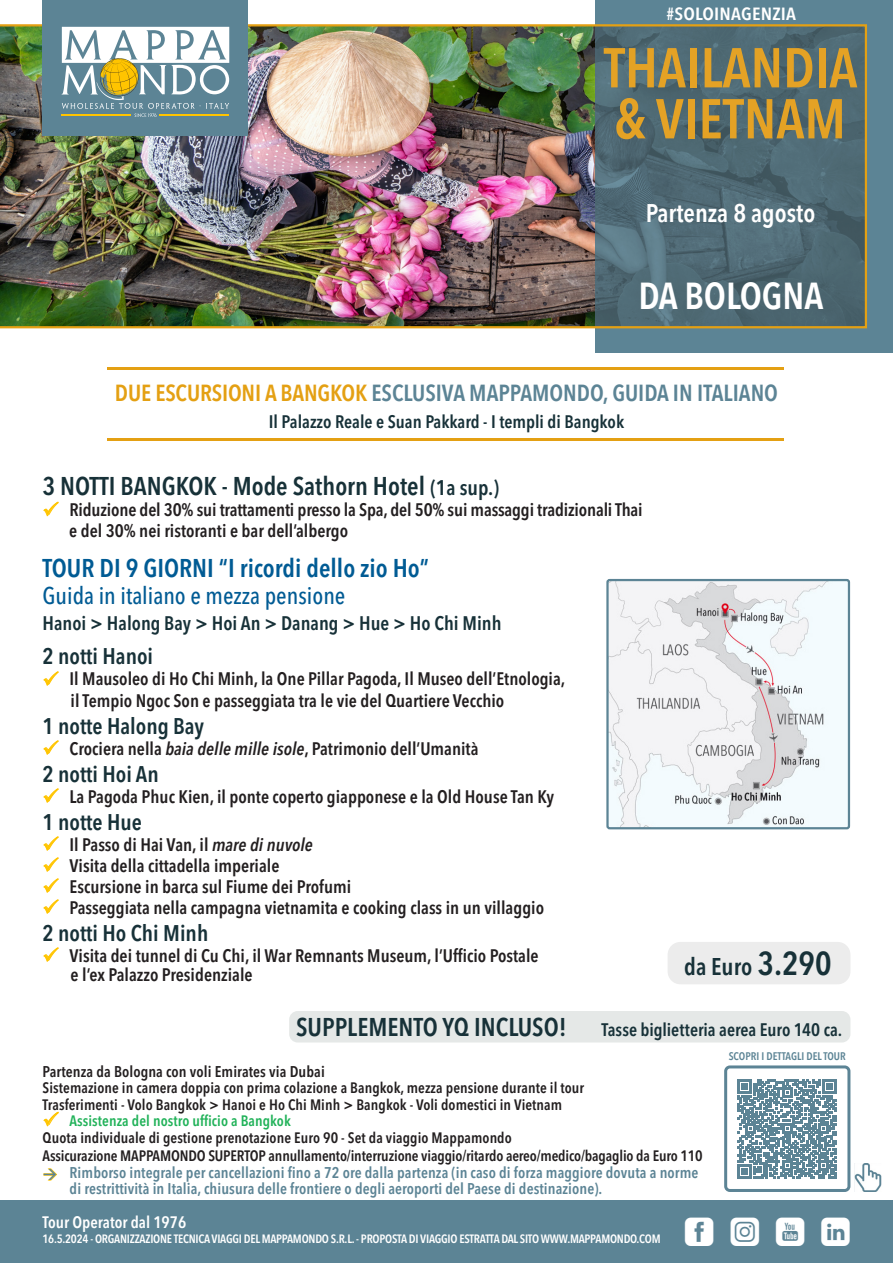
<style>
.page{position:relative;width:893px;height:1263px;background:#fff}
.page>*{position:absolute;margin:0;border:0;box-sizing:border-box;transform-origin:0 0}
.t1{font:600 55.5px "Avenir Next Condensed";color:#e4a225}
.t2{font:600 37.5px "Avenir Next Condensed";color:#fff}
.t3{font:36px "Mappamondoutil";color:#fff}
.t4{font:600 condensed 25.5px "Avenir Next LT Pro";color:#173138}
.t5{font:600 condensed 25.5px "Avenir Next LT Pro";color:#005b94}
.t6{font:600 25.5px "Avenir Next Condensed";color:#fff}
.t7{font:500 condensed 24px "Avenir Next LT Pro";color:#005b94}
.t8{font:600 condensed 24px "Avenir Next LT Pro";color:#173138}
.t9{font:600 23.25px "Avenir Next Condensed";color:#5c8495}
.t10{font:600 condensed 22.5px "Avenir Next LT Pro";color:#173138}
.t11{font:600 condensed 19.5px "Avenir Next LT Pro";color:#173138}
.t12{font:600 condensed 18px "Avenir Next LT Pro";color:#231f20}
.t13{font:600 condensed 18px "Avenir Next LT Pro";color:#173138}
.t14{font:600 condensed 17.55px "Avenir Next LT Pro";letter-spacing:.01em;color:#fff;scale:1.11 1}
.t15{font:600 condensed 16.5px "Avenir Next LT Pro";color:#fff}
.t16{font:600 condensed 15.45px/16.5px "Avenir Next LT Pro";letter-spacing:.005em;color:#5c8495}
.t17{font:600 condensed 15.45px "Avenir Next LT Pro";letter-spacing:.005em;color:#231f20}
.t18{font:600 condensed 15px "Avenir Next LT Pro";letter-spacing:.005em;color:#231f20}
.t19{font:600 condensed 15px "Avenir Next LT Pro";letter-spacing:.005em;color:#21b259}
.t20{font:600 condensed 12px "Avenir Next LT Pro";letter-spacing:-.02em;color:#fff}
.t21{font:600 condensed 10.95px "Avenir Next LT Pro";color:#5c8495}
.s1{color:#e4a013}
.s2{font-size:21px}
.s3{font-style:italic}
.s4{font-size:33px}
</style>
<div class="page">
<div style="left:0;top:1200px;width:893px;height:63px;background:#5c8495"></div>
<div style="left:289px;top:1011px;width:561px;height:31px;background:#e5e8e7;border-radius:9px"></div>
<div style="left:668px;top:942px;width:182px;height:42px;background:#ececec;border-radius:13px"></div>
<div style="left:595px;top:0;width:298px;height:353px;background:#5c8495"></div>
<img style="left:609px;top:582px;width:238px;height:244px">
<div style="left:606px;top:579px;width:244px;height:250px;border:2px solid #5c8495;border-radius:2px"></div>
<div style="left:724px;top:1065px;width:126px;height:127px;border:3px solid #5c8495;border-radius:4px"></div>
<img style="left:0;top:24px;width:867px;height:304px">
<div style="left:42px;top:0;width:206px;height:136px;background:#5c8495"></div>
<svg style="left:62px;top:27px;width:167px;height:90px"></svg>
<svg style="left:737px;top:1079px;width:100px;height:99px"></svg>
<img style="left:855px;top:1163px;width:26px;height:28px">
<hr style="left:107px;top:438px;width:676px;height:3px;background:#e4a013">
<hr style="left:107px;top:367px;width:676px;height:3px;background:#e4a013">
<p class="t14" style="left:667px;top:3px;width:118px">#SOLOINAGENZIA</p>
<p class="t1" style="left:604px;top:20px;width:255px">THAILANDIA</p>
<p class="t1" style="left:614px;top:71px;width:233px">&amp; VIETNAM</p>
<p class="t6" style="left:646px;top:191px;width:171px">Partenza 8 agosto</p>
<p class="t2" style="left:638px;top:263px;width:187px">DA BOLOGNA</p>
<p class="t9" style="left:115px;top:372px;width:665px"><span class="s1">DUE ESCURSIONI A BANGKOK</span> ESCLUSIVA MAPPAMONDO, GUIDA IN ITALIANO</p>
<p class="t13" style="left:269px;top:410px;width:357px">Il Palazzo Reale e Suan Pakkard - I templi di Bangkok</p>
<p class="t4" style="left:43px;top:470px;width:458px">3 NOTTI BANGKOK - Mode Sathorn Hotel <span class="s2">(1a sup.)</span></p>
<p class="t12" style="left:70px;top:499px;width:575px">Riduzione del 30% sui trattamenti presso la Spa, del 50% sui massaggi tradizionali Thai</p>
<p class="t12" style="left:69px;top:520px;width:281px">e del 30% nei ristoranti e bar dell’albergo</p>
<p class="t5" style="left:43px;top:553px;width:388px">TOUR DI 9 GIORNI “I ricordi dello zio Ho”</p>
<p class="t7" style="left:43px;top:581px;width:304px">Guida in italiano e mezza pensione</p>
<p class="t11" style="left:43px;top:611px;width:461px">Hanoi &gt; Halong Bay &gt; Hoi An &gt; Danang &gt; Hue &gt; Ho Chi Minh</p>
<p class="t10" style="left:43px;top:643px;width:112px">2 notti Hanoi</p>
<p class="t12" style="left:70px;top:668px;width:497px">Il Mausoleo di Ho Chi Minh, la One Pillar Pagoda, Il Museo dell’Etnologia,</p>
<p class="t12" style="left:71px;top:689px;width:435px">il Tempio Ngoc Son e passeggiata tra le vie del Quartiere Vecchio</p>
<p class="t10" style="left:43px;top:712px;width:163px">1 notte Halong Bay</p>
<p class="t12" style="left:70px;top:737px;width:410px">Crociera nella <span class="s3">baia delle mille isole</span>, Patrimonio dell’Umanità</p>
<p class="t10" style="left:43px;top:760px;width:118px">2 notti Hoi An</p>
<p class="t12" style="left:70px;top:785px;width:486px">La Pagoda Phuc Kien, il ponte coperto giapponese e la Old House Tan Ky</p>
<p class="t10" style="left:43px;top:808px;width:101px">1 notte Hue</p>
<p class="t12" style="left:70px;top:833px;width:245px">Il Passo di Hai Van, il <span class="s3">mare di nuvole</span></p>
<p class="t12" style="left:70px;top:854px;width:211px">Visita della cittadella imperiale</p>
<p class="t12" style="left:70px;top:875px;width:283px">Escursione in barca sul Fiume dei Profumi</p>
<p class="t12" style="left:70px;top:896px;width:476px">Passeggiata nella campagna vietnamita e cooking class in un villaggio</p>
<p class="t10" style="left:43px;top:919px;width:167px">2 notti Ho Chi Minh</p>
<p class="t12" style="left:70px;top:944px;width:471px">Visita dei tunnel di Cu Chi, il War Remnants Museum, l’Ufficio Postale</p>
<p class="t12" style="left:71px;top:964px;width:184px">e l’ex Palazzo Presidenziale</p>
<p class="t8" style="left:684px;top:952px;width:149px">da Euro <span class="s4">3.290</span></p>
<p class="t4" style="left:296px;top:1011px;width:272px">SUPPLEMENTO YQ INCLUSO!</p>
<p class="t13" style="left:602px;top:1019px;width:242px">Tasse biglietteria aerea Euro 140 ca.</p>
<p class="t17" style="left:43px;top:1062px;width:284px">Partenza da Bologna con voli Emirates via Dubai</p>
<p class="t18" style="left:43px;top:1079px;width:543px">Sistemazione in camera doppia con prima colazione a Bangkok, mezza pensione durante il tour</p>
<p class="t18" style="left:43px;top:1095px;width:521px">Trasferimenti - Volo Bangkok &gt; Hanoi e Ho Chi Minh &gt; Bangkok - Voli domestici in Vietnam</p>
<p class="t19" style="left:70px;top:1112px;width:223px">Assistenza del nostro ufficio a Bangkok</p>
<p class="t18" style="left:43px;top:1128px;width:471px">Quota individuale di gestione prenotazione Euro 90 - Set da viaggio Mappamondo</p>
<p class="t18" style="left:43px;top:1146px;width:662px">Assicurazione MAPPAMONDO SUPERTOP annullamento/interruzione viaggio/ritardo aereo/medico/bagaglio da Euro 110</p>
<p class="t16" style="left:70px;top:1164px;width:630px">Rimborso integrale per cancellazioni fino a 72 ore dalla partenza (in caso di forza maggiore dovuta a norme di restrittività in Italia, chiusura delle frontiere o degli aeroporti del Paese di destinazione).</p>
<p class="t21" style="left:729px;top:1049px;width:118px">SCOPRI I DETTAGLI DEL TOUR</p>
<p class="t15" style="left:43px;top:1212px;width:145px">Tour Operator dal 1976</p>
<p class="t20" style="left:43px;top:1231px;width:620px">16.5.2024 - ORGANIZZAZIONE TECNICA VIAGGI DEL MAPPAMONDO S.R.L. - PROPOSTA DI VIAGGIO ESTRATTA DAL SITO WWW.MAPPAMONDO.COM</p>
<p class="t3" style="left:685px;top:1212px;width:167px">fiyl</p>
</div>
